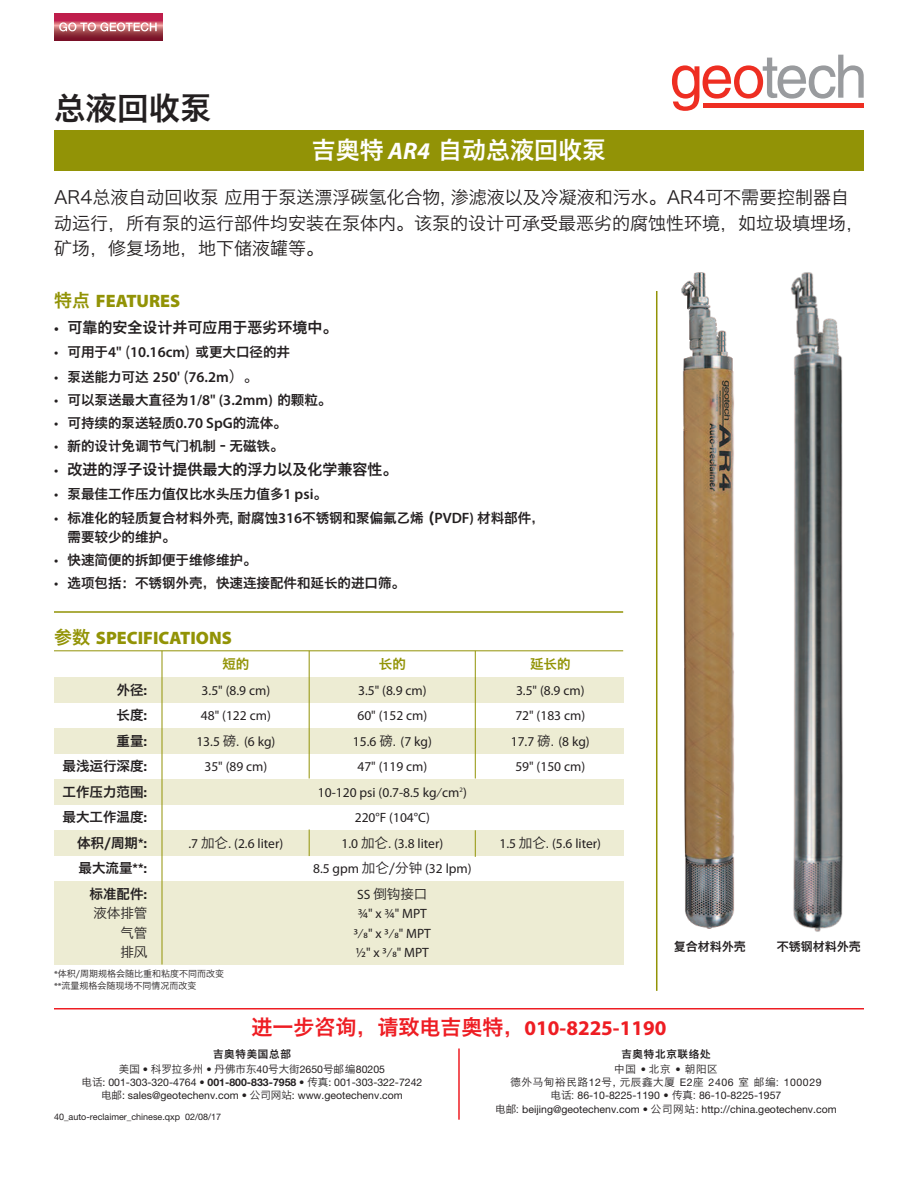
<style>
.page{position:relative;width:918px;height:1188px;background:#fff}
.page>*{position:absolute;margin:0;border:0;box-sizing:border-box;transform-origin:0 0}
.t1{font:31.5px "Hiragino Sans GB W6";color:#231f20}
.t2{font:24px "Hiragino Sans GB W6";color:#fff}
.t3{font:21px "Hiragino Sans GB W6";color:#ee1d23}
.t4{font:18px/25.5px "Hiragino Sans GB W3";color:#231f20}
.t5{font:900 18px "Myriad Pro";color:#929306}
.t6{font:15px "Hiragino Sans GB W6";color:#231f20}
.t7{font:600 15px "Myriad Pro";color:#231f20}
.t8{font:13.5px "Myriad Pro";color:#231f20}
.t9{font:13.5px/18.6px "Hiragino Sans GB W6";color:#231f20}
.t10{font:13.5px "Hiragino Sans GB W3";color:#231f20}
.t11{font:13.5px "Hiragino Sans GB W6";color:#929306}
.t12{font:12px "Hiragino Sans GB W6";color:#231f20}
.t13{font:10.5px/13.4px "Helvetica Neue";color:#231f20;text-align:center}
.t14{font:10.5px/13.4px "Hiragino Sans GB W3";letter-spacing:.065em;color:#231f20;text-align:center}
.t15{font:10.5px "Hiragino Sans GB W3";color:#231f20}
.t16{font:10.5px "Hiragino Sans GB W6";letter-spacing:.07em;color:#231f20}
.t17{font:9px "Helvetica Neue";color:#231f20}
.t18{font:9px/12px "Hiragino Sans GB W3";color:#231f20}
.s1{font-family:"Myriad Pro";font-weight:700;font-style:italic}
.s2{font-family:"Hiragino Sans GB W6";font-weight:400}
.s3{font-family:"Myriad Pro";font-weight:600}
.s4{font-family:"Myriad Pro";font-size:15px}
.s5{font-family:"Myriad Pro";font-weight:600;font-size:15px}
.s6{font-family:"Hiragino Sans GB W3";font-size:15px}
.s7{font-weight:400}
.s8{font-family:"Hiragino Sans GB W6";font-weight:400;font-size:13.5px}
.s9{font-family:"Hiragino Sans GB W3";font-weight:400}
.s10{font-family:"Myriad Pro"}
.s11{font-size:15px}
.s12{font-family:"Helvetica Neue";font-weight:700}
.s13{font-family:"Hiragino Sans GB W3"}
.s14{font-family:"Myriad Pro";font-weight:700}
.s15{font-family:"Helvetica Neue"}
.s16{font-weight:700}
</style>
<div class="page">
<div style="left:54px;top:677px;width:569px;height:26px;background:#edecd3"></div>
<div style="left:54px;top:728px;width:569px;height:26px;background:#edecd3"></div>
<div style="left:54px;top:779px;width:569px;height:26px;background:#edecd3"></div>
<div style="left:54px;top:830px;width:569px;height:26px;background:#edecd3"></div>
<div style="left:54px;top:881px;width:569px;height:84px;background:#edecd3"></div>
<hr style="left:54px;top:1008px;width:810px;height:2px;background:#ee1d23">
<svg style="left:672px;top:55px;width:192px;height:56px"></svg>
<div style="left:703px;top:103px;width:161px;height:5px;background:#ee2e22"></div>
<div style="left:54px;top:130px;width:810px;height:41px;background:#929306"></div>
<svg style="left:54px;top:14px;width:108px;height:27px;background:#a32844"></svg>
<svg style="left:59px;top:22px;width:98px;height:9px"></svg>
<hr style="left:458px;top:1048px;width:2px;height:72px;background:#ee1d23">
<hr style="left:54px;top:611px;width:569px;height:2px;background:#929306">
<hr style="left:656px;top:291px;width:1px;height:700px;background:#929306">
<hr style="left:54px;top:650px;width:569px;height:1px;background:#929306">
<hr style="left:162px;top:651px;width:1px;height:314px;background:#929306">
<hr style="left:309px;top:651px;width:1px;height:127px;background:#929306">
<svg style="left:309px;top:829px;width:1px;height:27px"></svg>
<svg style="left:475px;top:830px;width:1px;height:27px"></svg>
<hr style="left:475px;top:651px;width:1px;height:127px;background:#929306">
<img style="left:681px;top:272px;width:53px;height:657px">
<img style="left:790px;top:272px;width:53px;height:660px">
<h1 class="t1" style="left:54px;top:87px;width:159px">总液回收泵</h1>
<h2 class="t2" style="left:312px;top:134px;width:296px">吉奥特 <span class="s1">AR4</span> 自动总液回收泵</h2>
<h3 class="t4" style="left:54px;top:184px;width:812px">AR4总液自动回收泵应用于泵送漂浮碳氢化合物, 渗滤液以及冷凝液和污水。AR4可不需要控制器自动运行，所有泵的运行部件均安装在泵体内。该泵的设计可承受最恶劣的腐蚀性环境，如垃圾填埋场，矿场，修复场地，地下储液罐等。</h3>
<h3 class="t5" style="left:54px;top:294px;width:128px"><span class="s2">特点</span> FEATURES</h3>
<p class="t6" style="left:54px;top:317px;width:285px"><span class="s3">•</span> 可靠的安全设计并可应用于恶劣环境中。</p>
<p class="t9" style="left:54px;top:342px;width:238px"><span class="s4">•</span> 可用于<span class="s5">4"</span> <span class="s6">(</span><span class="s5">10.16cm</span><span class="s6">)</span> 或更大口径的井</p>
<p class="t7" style="left:54px;top:371px;width:206px"><span class="s7">•</span> <span class="s8">泵送能力可达</span> 250' <span class="s9">(</span>76.2m<span class="s9">）。</span></p>
<p class="t9" style="left:54px;top:390px;width:279px"><span class="s4">•</span> 可以泵送最大直径为<span class="s5">1/8" (3.2mm)</span> 的颗粒。</p>
<p class="t9" style="left:54px;top:413px;width:234px"><span class="s4">•</span> 可持续的泵送轻质<span class="s5">0.70 SpG</span>的流体。</p>
<p class="t9" style="left:54px;top:436px;width:231px"><span class="s4">•</span> 新的设计免调节气门机制–无磁铁。</p>
<p class="t6" style="left:54px;top:460px;width:345px"><span class="s10">•</span> 改进的浮子设计提供最大的浮力以及化学兼容性。</p>
<p class="t9" style="left:54px;top:484px;width:275px"><span class="s4">•</span> 泵最佳工作压力值仅比水头压力值多<span class="s5">1 psi</span>。</p>
<p class="t9" style="left:68px;top:508px;width:479px;text-indent:-14px"><span class="s4">•</span> 标准化的轻质复合材料外壳, 耐腐蚀<span class="s5">316</span>不锈钢和聚偏氟乙烯 <span class="s11">(</span><span class="s5">PVDF)</span> 材料部件，需要较少的维护。</p>
<p class="t9" style="left:54px;top:550px;width:204px"><span class="s4">•</span> 快速简便的拆卸便于维修维护。</p>
<p class="t9" style="left:54px;top:573px;width:352px"><span class="s4">•</span> 选项包括：不锈钢外壳，快速连接配件和延长的进口筛。</p>
<h3 class="t5" style="left:54px;top:631px;width:179px"><span class="s2">参数</span> SPECIFICATIONS</h3>
<p class="t11" style="left:222px;top:655px;width:28px">短的</p>
<p class="t11" style="left:379px;top:655px;width:28px">长的</p>
<p class="t11" style="left:530px;top:655px;width:42px">延长的</p>
<p class="t9" style="left:117px;top:680px;width:32px">外径<span class="s12">:</span></p>
<p class="t8" style="left:202px;top:685px;width:70px">3.5" (8.9 cm)</p>
<p class="t8" style="left:358px;top:685px;width:70px">3.5" (8.9 cm)</p>
<p class="t8" style="left:516px;top:685px;width:70px">3.5" (8.9 cm)</p>
<p class="t9" style="left:117px;top:705px;width:32px">长度<span class="s12">:</span></p>
<p class="t8" style="left:201px;top:711px;width:71px">48" (122 cm)</p>
<p class="t8" style="left:357px;top:711px;width:71px">60" (152 cm)</p>
<p class="t8" style="left:515px;top:711px;width:71px">72" (183 cm)</p>
<p class="t9" style="left:117px;top:731px;width:32px">重量<span class="s12">:</span></p>
<p class="t8" style="left:196px;top:736px;width:81px">13.5 <span class="s13">磅.</span> (6 kg)</p>
<p class="t8" style="left:353px;top:736px;width:81px">15.6 <span class="s13">磅.</span> (7 kg)</p>
<p class="t8" style="left:511px;top:736px;width:81px">17.7 <span class="s13">磅.</span> (8 kg)</p>
<p class="t9" style="left:63px;top:756px;width:86px">最浅运行深度<span class="s12">:</span></p>
<p class="t8" style="left:204px;top:762px;width:64px">35" (89 cm)</p>
<p class="t8" style="left:357px;top:762px;width:71px">47" (119 cm)</p>
<p class="t8" style="left:515px;top:762px;width:71px">59" (150 cm)</p>
<p class="t9" style="left:63px;top:782px;width:86px">工作压力范围<span class="s12">:</span></p>
<p class="t8" style="left:318px;top:787px;width:150px">10-120 psi (0.7-8.5 kg/cm<sup>2</sup>)</p>
<p class="t9" style="left:63px;top:807px;width:86px">最大工作温度<span class="s12">:</span></p>
<p class="t8" style="left:355px;top:813px;width:77px">220°F (104°C)</p>
<p class="t9" style="left:77px;top:833px;width:72px">体积/周期<span class="s12">*:</span></p>
<p class="t8" style="left:189px;top:838px;width:96px">.7 <span class="s13">加仑.</span> (2.6 liter)</p>
<p class="t8" style="left:342px;top:838px;width:103px">1.0 <span class="s13">加仑.</span> (3.8 liter)</p>
<p class="t8" style="left:499px;top:838px;width:103px">1.5 <span class="s13">加仑.</span> (5.6 liter)</p>
<p class="t9" style="left:79px;top:858px;width:70px">最大流量<span class="s12">**:</span></p>
<p class="t8" style="left:313px;top:864px;width:160px">8.5 gpm <span class="s13">加仑/分钟</span> (32 lpm)</p>
<p class="t9" style="left:90px;top:884px;width:59px">标准配件<span class="s12">:</span></p>
<p class="t10" style="left:357px;top:885px;width:72px"><span class="s10">SS</span> 倒钩接口</p>
<p class="t10" style="left:93px;top:905px;width:55px">液体排管</p>
<p class="t8" style="left:358px;top:909px;width:71px">¾" x ¾" MPT</p>
<p class="t10" style="left:120px;top:924px;width:28px">气管</p>
<p class="t8" style="left:354px;top:928px;width:79px">3/8" x 3/8" MPT</p>
<p class="t10" style="left:120px;top:944px;width:28px">排风</p>
<p class="t8" style="left:356px;top:948px;width:75px">½" x 3/8" MPT</p>
<p class="t18" style="left:54px;top:968px;width:172px"><span class="s10">*</span>体积/周期规格会随比重和粘度不同而改变<span class="s10">**</span>流量规格会随现场不同情况而改变</p>
<p class="t12" style="left:674px;top:939px;width:73px">复合材料外壳</p>
<p class="t12" style="left:777px;top:939px;width:85px">不锈钢材料外壳</p>
<h3 class="t3" style="left:252px;top:1014px;width:416px">进一步咨询，请致电吉奥特，<span class="s14">010-8225-1190</span></h3>
<p class="t16" style="left:213px;top:1047px;width:79px">吉奥特美国总部</p>
<p class="t15" style="left:119px;top:1062px;width:268px">美国 <span class="s15">•</span> 科罗拉多州 <span class="s15">•</span> 丹佛市东<span class="s15">40</span>号大街<span class="s15">2650</span>号邮编<span class="s15">80205</span></p>
<p class="t13" style="left:82px;top:1077px;width:342px"><span class="s13">电话</span>: 001-303-320-4764 • <span class="s16">001-800-833-7958</span> • <span class="s13">传真</span>: 001-303-322-7242<span class="s13">电邮</span>: sales@geotechenv.com • <span class="s13">公司网站</span>: www.geotechenv.com</p>
<p class="t17" style="left:54px;top:1114px;width:169px">40_auto-reclaimer_chinese.qxp 02/08/17</p>
<p class="t16" style="left:621px;top:1047px;width:91px">吉奥特北京联络处</p>
<p class="t14" style="left:510px;top:1062px;width:313px">中国 <span class="s15">•</span>北京 <span class="s15">•</span> 朝阳区<br>德外马甸裕民路<span class="s15">12</span>号<span class="s15">,</span> 元辰鑫大厦 <span class="s15">E2</span>座 <span class="s15">2406</span> 室邮编: <span class="s15">100029</span></p>
<p class="t13" style="left:495px;top:1090px;width:343px"><span class="s13">电话:</span> 86-10-8225-1190 • <span class="s13">传真:</span> 86-10-8225-1957<br><span class="s13">电邮:</span> beijing@geotechenv.com • <span class="s13">公司网站</span>: http://china.geotechenv.com</p>
</div>
